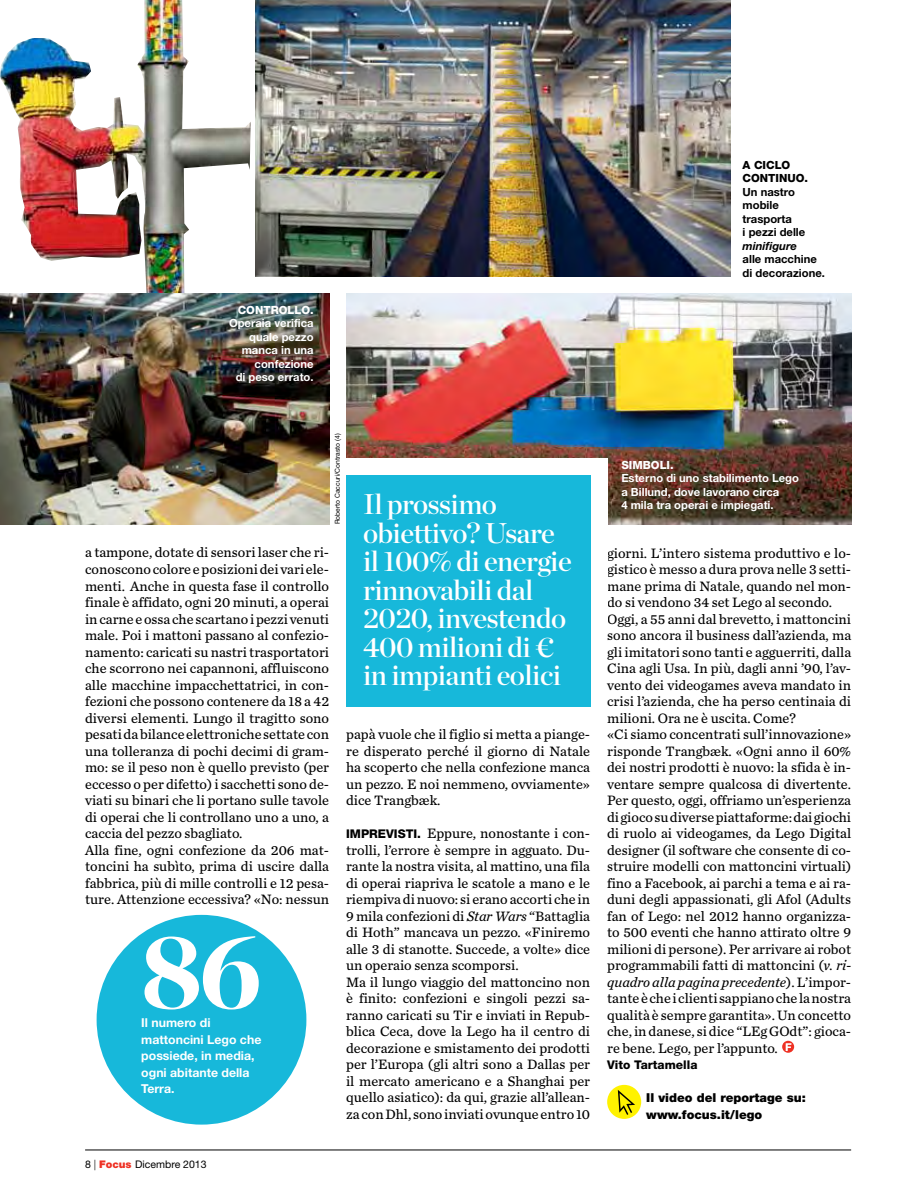
<style>
.page{position:relative;width:915px;height:1204px;background:#fff}
.page>*{position:absolute;margin:0;border:0;box-sizing:border-box;transform-origin:0 0}
.t1{font:900 105px "Chronicle Display";color:#fff}
.t2{font:28.5px/28.5px "Chronicle Display Semi";letter-spacing:-.02em;color:#fff}
.t3{font:14.25px/16.5px "Chronicle Text G3";color:#000}
.t4{font:700 12.3px/16.5px "Helvetica Neue LT Std";color:#fff}
.t5{font:900 12.3px/16.5px "Helvetica Neue LT Std";color:#000}
.t6{font:800 12px "Helvetica Neue LT Std";color:#000}
.t7{font:700 11.25px/13.5px "Helvetica Neue LT Std";color:#fff}
.t8{font:700 11.25px/13.5px "Helvetica Neue LT Std";color:#000}
.t9{font:800 11.25px "Helvetica Neue LT Std";color:#fff}
.t10{font:800 11.25px/13.5px "Helvetica Neue LT Std";color:#000}
.t11{font:italic 700 11.25px "Helvetica Neue LT Std";color:#000}
.t12{font:10.5px "Helvetica Neue LT Std";color:#000}
.t13{font:6.75px "Helvetica Neue LT Std";color:#000}
.s1{font-family:"Helvetica Neue LT Std";font-weight:800;font-size:12px}
.s2{font-style:italic}
.s3{font-weight:300}
.s4{font-weight:900;color:#ee3124}
</style>
<div class="page">
<hr style="left:85px;top:1149px;width:765px;height:1px;background:#000">
<img style="left:0;top:0;width:251px;height:293px">
<img style="left:346px;top:293px;width:504px;height:231px">
<img style="left:255px;top:0;width:475px;height:277px">
<svg style="left:781px;top:1040px;width:12px;height:12px"></svg>
<svg style="left:785px;top:1043px;width:6px;height:7px"></svg>
<div style="left:97px;top:914px;width:209px;height:210px;background:#17b8da;border-radius:50%"></div>
<div style="left:329px;top:458px;width:278px;height:165px;background:#fff"></div>
<div style="left:346px;top:475px;width:244px;height:231px;background:#17b8da"></div>
<img style="left:0;top:293px;width:329px;height:231px">
<div style="left:607px;top:1084px;width:34px;height:34px;background:#fff200;border-radius:50%"></div>
<svg style="left:617px;top:1090px;width:18px;height:24px"></svg>
<p class="t9" style="left:238px;top:303px;width:10px">CON</p>
<p class="t9" style="left:263px;top:303px;width:25px">TROLLO</p>
<p class="t9" style="left:310px;top:303px;width:5px">.</p>
<p class="t7" style="left:229px;top:316px;width:86px;text-align:right">Operaia verifica quale pezzo manca in una confezione<br>di peso errato.</p>
<p class="t10" style="left:742px;top:158px;width:67px">A CICLO<br>CONTINUO.</p>
<p class="t8" style="left:742px;top:185px;width:64px">Un nastro mobile trasporta<br>i pezzi delle</p>
<p class="t11" style="left:742px;top:239px;width:56px">minifigure</p>
<p class="t8" style="left:742px;top:252px;width:84px">alle macchine di decorazione.</p>
<p class="t13" style="left:333px;top:524px;width:92px;rotate:-90deg">Roberto Caccuri/Contrasto (4)</p>
<h2 class="t2" style="left:363px;top:488px;width:210px">Il prossimo obiettivo? Usare il 100% di energie rinnovabili dal<br>2020, investendo<br>400 milioni di € in impianti eolici</h2>
<p class="t3" style="left:85px;top:543px;width:245px">a tampone, dotate di sensori laser che ri&shy;conoscono colore e posizioni dei vari ele&shy;menti. Anche in questa fase il controllo finale è affidato, ogni 20 minuti, a operai in carne e ossa che scartano i pezzi venuti male. Poi i mattoni passano al confezio&shy;namento: caricati su nastri trasportatori che scorrono nei capannoni, affluiscono alle macchine impacchettatrici, in con&shy;fezioni che possono contenere da 18 a 42 diversi elementi. Lungo il tragitto sono pesati da bilance elettroniche settate con una tolleranza di pochi decimi di gram&shy;mo: se il peso non è quello previsto (per eccesso o per difetto) i sacchetti sono de&shy;viati su binari che li portano sulle tavole di operai che li controllano uno a uno, a caccia del pezzo sbagliato.<br>Alla fine, ogni confezione da 206 mat&shy;toncini ha subìto, prima di uscire dalla fabbrica, più di mille controlli e 12 pesa&shy;ture. Attenzione eccessiva? «No: nessun</p>
<p class="t3" style="left:346px;top:725px;width:245px;text-align:justify">papà vuole che il figlio si metta a piange&shy;re disperato perché il giorno di Natale ha scoperto che nella confezione manca un pezzo. E noi nemmeno, ovviamente» dice Trangbæk.</p>
<p class="t6" style="left:346px;top:826px;width:55px">IMPREVISTI</p>
<p class="t3" style="left:346px;top:824px;width:245px;text-indent:71px"><span class="s1">.</span> Eppure, nonostante i con&shy;trolli, l’errore è sempre in agguato. Du&shy;rante la nostra visita, al mattino, una fila di operai riapriva le scatole a mano e le riempiva di nuovo: si erano accorti che in 9 mila confezioni di <span class="s2">Star Wars</span> “Battaglia di Hoth” mancava un pezzo. «Finiremo alle 3 di stanotte. Succede, a volte» dice un operaio senza scomporsi.<br>Ma il lungo viaggio del mattoncino non è finito: confezioni e singoli pezzi sa&shy;ranno caricati su Tir e inviati in Repub&shy;blica Ceca, dove la Lego ha il centro di decorazione e smistamento dei prodotti per l’Europa (gli altri sono a Dallas per il mercato americano e a Shanghai per quello asiatico): da qui, grazie all’allean&shy;za con Dhl, sono inviati ovunque entro 10</p>
<h1 class="t1" style="left:141px;top:884px;width:122px">86</h1>
<p class="t4" style="left:141px;top:1014px;width:122px">Il numero di mattoncini Lego che possiede, in media, ogni abitante della<br>Terra.</p>
<p class="t12" style="left:85px;top:1157px;width:123px">8 <span class="s3">|</span> <span class="s4">Focus</span> Dicembre 2013</p>
<p class="t9" style="left:621px;top:458px;width:54px">SIMBOLI.</p>
<p class="t7" style="left:621px;top:471px;width:179px">Esterno di uno stabilimento Lego a Billund, dove lavorano circa<br>4 mila tra operai e impiegati.</p>
<p class="t3" style="left:607px;top:543px;width:245px">giorni. L’intero sistema produttivo e lo&shy;gistico è messo a dura prova nelle 3 setti&shy;mane prima di Natale, quando nel mon&shy;do si vendono 34 set Lego al secondo.<br>Oggi, a 55 anni dal brevetto, i mattoncini sono ancora il business dall’azienda, ma gli imitatori sono tanti e agguerriti, dalla Cina agli Usa. In più, dagli anni ’90, l’av&shy;vento dei videogames aveva mandato in crisi l’azienda, che ha perso centinaia di milioni. Ora ne è uscita. Come?<br>«Ci siamo concentrati sull’innovazione» risponde Trangbæk. «Ogni anno il 60% dei nostri prodotti è nuovo: la sfida è in&shy;ventare sempre qualcosa di divertente.<br>Per questo, oggi, offriamo un’esperienza di gioco su diverse piattaforme: dai giochi di ruolo ai videogames, da Lego Digital designer (il software che consente di co&shy;struire modelli con mattoncini virtuali) fino a Facebook, ai parchi a tema e ai ra&shy;duni degli appassionati, gli Afol (Adults fan of Lego: nel 2012 hanno organizza&shy;to 500 eventi che hanno attirato oltre 9 milioni di persone). Per arrivare ai robot programmabili fatti di mattoncini (<span class="s2">v. ri&shy;quadro alla pagina precedente</span>). L’impor&shy;tante è che i clienti sappiano che la nostra qualità è sempre garantita». Un concetto che, in danese, si dice “LEg GOdt”: gioca&shy;re bene. Lego, per l’appunto.</p>
<p class="t6" style="left:607px;top:1057px;width:92px">VITO TARTAMELLA</p>
<p class="t5" style="left:646px;top:1089px;width:161px">Il video del reportage su: www.focus.it/lego</p>
</div>
